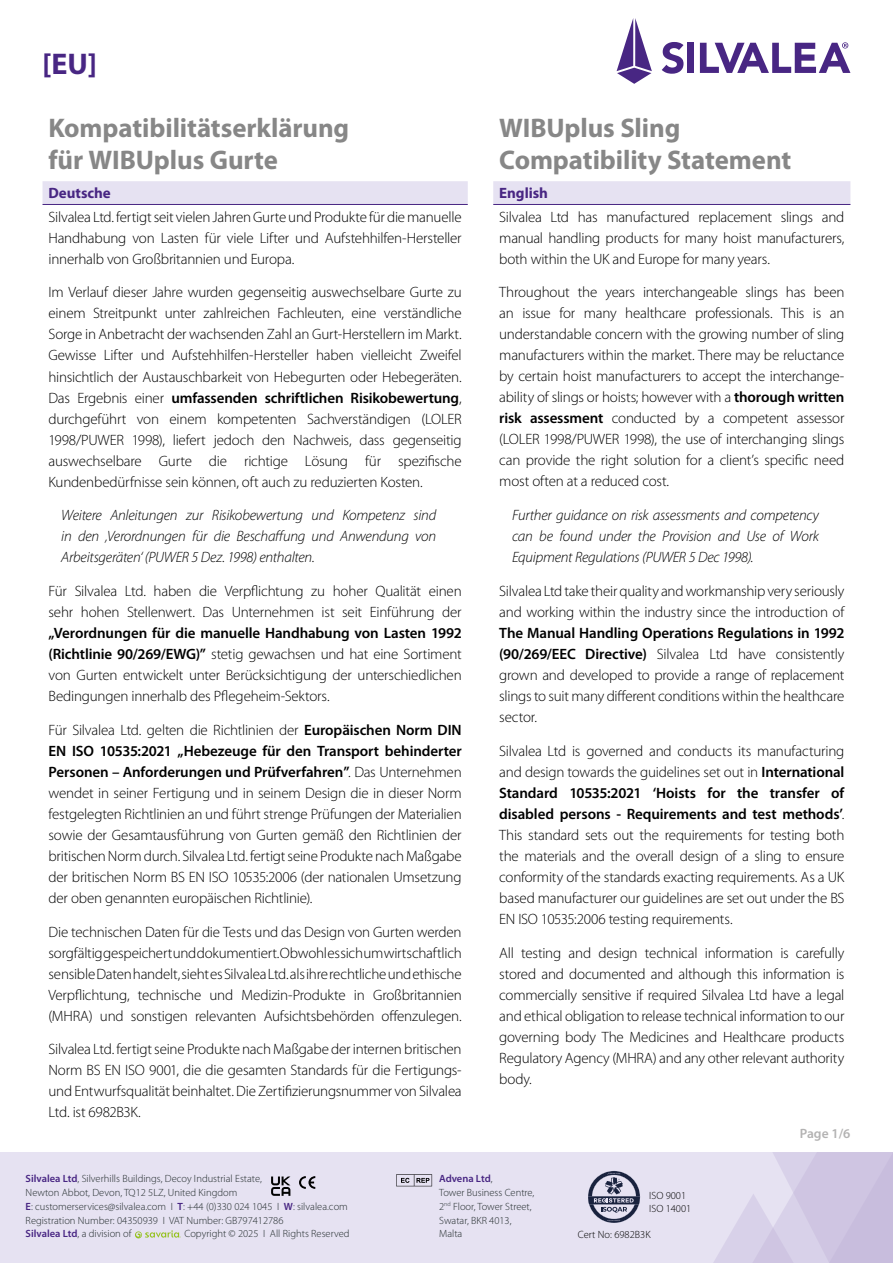
<style>
.page{position:relative;width:893px;height:1263px;background:#fff}
.page>*{position:absolute;margin:0;border:0;box-sizing:border-box;transform-origin:0 0}
.t1{font:700 30px "Myriad Pro";color:#482683}
.t2{font:700 27px/32.4px "Myriad Pro";letter-spacing:-.005em;color:#878787}
.t3{font:300 15px/21px "Myriad Pro";letter-spacing:-.015em;color:#000;text-align:justify}
.t4{font:italic 300 15px/21px "Myriad Pro";letter-spacing:-.015em;color:#000;text-align:justify}
.t5{font:700 15px "Myriad Pro";letter-spacing:-.005em;color:#482683}
.t6{font:600 13.5px "Myriad Pro";color:#b3b2b2}
.t7{font:300 10.5px/13.8px "Myriad Pro";color:#222b2c}
.t8{font:300 10.5px/13.5px "Myriad Pro";color:#000}
.s1{font-weight:600}
.s2{font-weight:600;color:#482683}
</style>
<div class="page">
<svg style="left:617px;top:18px;width:35px;height:66px"></svg>
<svg style="left:662px;top:42px;width:21px;height:32px"></svg>
<div style="left:688px;top:43px;width:6px;height:30px;background:#482683"></div>
<svg style="left:700px;top:42px;width:150px;height:31px"></svg>
<div style="left:0;top:1152px;width:893px;height:111px;background:#e6e2f2"></div>
<svg style="left:588px;top:1171px;width:52px;height:52px"></svg>
<svg style="left:135px;top:1230px;width:46px;height:8px"></svg>
<svg style="left:396px;top:1174px;width:36px;height:12px"></svg>
<svg style="left:299px;top:1176px;width:16px;height:13px"></svg>
<svg style="left:271px;top:1176px;width:19px;height:20px"></svg>
<svg style="left:713px;top:1152px;width:180px;height:111px"></svg>
<div style="left:43px;top:181px;width:807px;height:23px;background:#e6e2f2"></div>
<hr style="left:43px;top:204px;width:425px;height:1px;background:#482683">
<hr style="left:493px;top:204px;width:357px;height:1px;background:#482683">
<h1 class="t1" style="left:43px;top:45px;width:56px">[EU]</h1>
<h2 class="t2" style="left:49px;top:111px;width:302px">Kompatibilitätserklärung für WIBUplus Gurte</h2>
<h2 class="t2" style="left:499px;top:111px;width:294px">WIBUplus Sling<br>Compatibility Statement</h2>
<p class="t5" style="left:49px;top:184px;width:64px">Deutsche</p>
<p class="t5" style="left:499px;top:184px;width:50px">English</p>
<p class="t3" style="left:49px;top:206px;width:415px">Silvalea Ltd. fertigt seit vielen Jahren Gurte und Produkte für die manuelle Handhabung von Lasten für viele Lifter und Aufstehhilfen-Hersteller innerhalb von Großbritannien und Europa.</p>
<p class="t3" style="left:49px;top:282px;width:415px">Im Verlauf dieser Jahre wurden gegenseitig auswechselbare Gurte zu einem Streitpunkt unter zahlreichen Fachleuten, eine verständliche Sorge in Anbetracht der wachsenden Zahl an Gurt-Herstellern im Markt.<br>Gewisse Lifter und Aufstehhilfen-Hersteller haben vielleicht Zweifel hinsichtlich der Austauschbarkeit von Hebegurten oder Hebegeräten.<br>Das Ergebnis einer <span class="s1">umfassenden schriftlichen Risikobewertung</span>, durchgeführt von einem kompetenten Sachverständigen (LOLER 1998/PUWER 1998), liefert jedoch den Nachweis, dass gegenseitig auswechselbare Gurte die richtige Lösung für spezifische Kundenbedürfnisse sein können, oft auch zu reduzierten Kosten.</p>
<p class="t4" style="left:61px;top:505px;width:376px">Weitere Anleitungen zur Risikobewertung und Kompetenz sind in den ‚Verordnungen für die Beschaffung und Anwendung von Arbeitsgeräten‘ (PUWER 5 Dez. 1998) enthalten.</p>
<p class="t3" style="left:49px;top:581px;width:415px">Für Silvalea Ltd. haben die Verpflichtung zu hoher Qualität einen sehr hohen Stellenwert. Das Unternehmen ist seit Einführung der</p>
<p class="t3" style="left:49px;top:623px;width:415px"><span class="s1">„Verordnungen für die manuelle Handhabung von Lasten 1992 (Richtlinie 90/269/EWG)”</span> stetig gewachsen und hat eine Sortiment von Gurten entwickelt unter Berücksichtigung der unterschiedlichen Bedingungen innerhalb des Pflegeheim-Sektors.</p>
<p class="t3" style="left:49px;top:719px;width:415px">Für Silvalea Ltd. gelten die Richtlinien der <span class="s1">Europäischen Norm DIN EN ISO 10535:2021 „Hebezeuge für den Transport behinderter Personen – Anforderungen und Prüfverfahren”</span>. Das Unternehmen wendet in seiner Fertigung und in seinem Design die in dieser Norm festgelegten Richtlinien an und führt strenge Prüfungen der Materialien sowie der Gesamtausführung von Gurten gemäß den Richtlinien der britischen Norm durch. Silvalea Ltd. fertigt seine Produkte nach Maßgabe der britischen Norm BS EN ISO 10535:2006 (der nationalen Umsetzung der oben genannten europäischen Richtlinie).</p>
<p class="t3" style="left:49px;top:921px;width:415px">Die technischen Daten für die Tests und das Design von Gurten werden sorgfältig gespeichert und dokumentiert. Obwohl es sich um wirtschaftlich sensible Daten handelt, sieht es Silvalea Ltd. als ihre rechtliche und ethische Verpflichtung, technische und Medizin-Produkte in Großbritannien (MHRA) und sonstigen relevanten Aufsichtsbehörden offenzulegen.</p>
<p class="t3" style="left:49px;top:1039px;width:415px">Silvalea Ltd. fertigt seine Produkte nach Maßgabe der internen britischen Norm BS EN ISO 9001, die die gesamten Standards für die Fertigungs&shy;und Entwurfsqualität beinhaltet. Die Zertifizierungsnummer von Silvalea Ltd. ist 6982B3K.</p>
<p class="t3" style="left:499px;top:206px;width:347px">Silvalea Ltd has manufactured replacement slings and manual handling products for many hoist manufacturers, both within the UK and Europe for many years.</p>
<p class="t3" style="left:499px;top:282px;width:347px">Throughout the years interchangeable slings has been an issue for many healthcare professionals. This is an understandable concern with the growing number of sling manufacturers within the market. There may be reluctance by certain hoist manufacturers to accept the interchange&shy;ability of slings or hoists; however with a <span class="s1">thorough written risk assessment</span> conducted by a competent assessor (LOLER 1998/PUWER 1998), the use of interchanging slings can provide the right solution for a client’s specific need most often at a reduced cost.</p>
<p class="t4" style="left:512px;top:505px;width:308px">Further guidance on risk assessments and competency can be found under the Provision and Use of Work Equipment Regulations (PUWER 5 Dec 1998).</p>
<p class="t3" style="left:499px;top:581px;width:347px">Silvalea Ltd take their quality and workmanship very seriously and working within the industry since the introduction of</p>
<p class="t3" style="left:499px;top:623px;width:347px"><span class="s1">The Manual Handling Operations Regulations in 1992 (90/269/EEC Directive)</span> Silvalea Ltd have consistently grown and developed to provide a range of replacement slings to suit many different conditions within the healthcare sector.</p>
<p class="t3" style="left:499px;top:740px;width:347px">Silvalea Ltd is governed and conducts its manufacturing and design towards the guidelines set out in <span class="s1">International Standard 10535:2021 ‘Hoists for the transfer of disabled persons - Requirements and test methods’</span>.<br>This standard sets out the requirements for testing both the materials and the overall design of a sling to ensure conformity of the standards exacting requirements. As a UK based manufacturer our guidelines are set out under the BS EN ISO 10535:2006 testing requirements.</p>
<p class="t3" style="left:499px;top:942px;width:347px">All testing and design technical information is carefully stored and documented and although this information is commercially sensitive if required Silvalea Ltd have a legal and ethical obligation to release technical information to our governing body The Medicines and Healthcare products Regulatory Agency (MHRA) and any other relevant authority body.</p>
<p class="t7" style="left:26px;top:1172px;width:324px"><span class="s2">Silvalea Ltd</span>, Silverhills Buildings, Decoy Industrial Estate,<br>Newton Abbot, Devon, TQ12 5LZ, United Kingdom<br><span class="s2">E</span>: customerservices@silvalea.com I <span class="s2">T</span>: +44 (0)330 024 1045 I <span class="s2">W</span>: silvalea.com Registration Number: 04350939 I VAT Number: GB797412786<br><span class="s2">Silvalea Ltd</span>, a division of</p>
<p class="t7" style="left:184px;top:1227px;width:167px">Copyright © 2025 I All Rights Reserved</p>
<p class="t7" style="left:439px;top:1172px;width:97px"><span class="s2">Advena Ltd</span>,<br>Tower Business Centre,<br>2<sup>nd</sup> Floor, Tower Street,<br>Swatar, BKR 4013,<br>Malta</p>
<p class="t8" style="left:649px;top:1189px;width:44px">ISO 9001<br>ISO 14001</p>
<p class="t8" style="left:578px;top:1227px;width:74px">Cert No: 6982B3K</p>
<p class="t6" style="left:800px;top:1124px;width:52px">Page 1/6</p>
</div>
